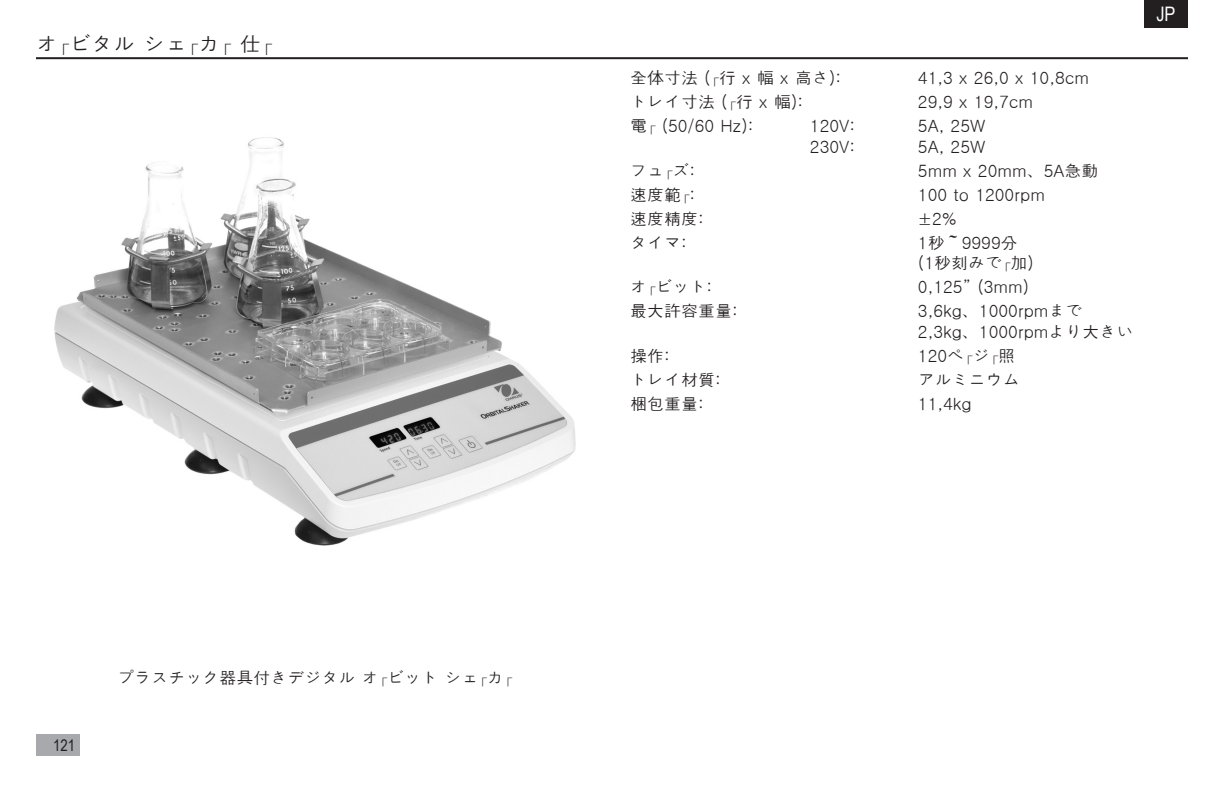
<style>
.page{position:relative;width:1224px;height:792px;background:#fff}
.page>*{position:absolute;margin:0;border:0;box-sizing:border-box;transform-origin:0 0}
.t1{font:22px "Gulim";color:#231f20}
.t2{font:20px "Arial Narrow";color:#fff}
.t3{font:17px "Gulim";color:#231f20}
.t4{font:16px "Arial Narrow";color:#231f20}
</style>
<div class="page">
<div style="left:1144px;top:0;width:44px;height:28px;background:#231f20"></div>
<hr style="left:36px;top:57px;width:1152px;height:2px;background:#231f20">
<img style="left:54px;top:137px;width:522px;height:409px">
<div style="left:36px;top:734px;width:43px;height:22px;background:#a8a9ad"></div>
<p class="t1" style="left:36px;top:33px;width:233px">オービタル シェーカー 仕様</p>
<p class="t4" style="left:53px;top:733px;width:23px">121</p>
<p class="t3" style="left:118px;top:669px;width:393px">プラスチック器具付きデジタル オービット シェーカー</p>
<p class="t3" style="left:630px;top:70px;width:213px">全体寸法 (奥行 x 幅 x 高さ):</p>
<p class="t3" style="left:918px;top:70px;width:173px">41,3 x 26,0 x 10,8cm</p>
<p class="t3" style="left:630px;top:94px;width:175px">トレイ寸法 (奥行 x 幅):</p>
<p class="t3" style="left:918px;top:94px;width:117px">29,9 x 19,7cm</p>
<p class="t3" style="left:630px;top:118px;width:125px">電気 (50/60 Hz):</p>
<p class="t3" style="left:810px;top:118px;width:47px">120V:</p>
<p class="t3" style="left:918px;top:118px;width:69px">5A, 25W</p>
<p class="t3" style="left:810px;top:138px;width:47px">230V:</p>
<p class="t3" style="left:918px;top:138px;width:69px">5A, 25W</p>
<p class="t3" style="left:630px;top:162px;width:67px">フューズ:</p>
<p class="t3" style="left:918px;top:162px;width:182px">5mm x 20mm、5A急動</p>
<p class="t3" style="left:630px;top:186px;width:67px">速度範囲:</p>
<p class="t3" style="left:918px;top:186px;width:128px">100 to 1200rpm</p>
<p class="t3" style="left:630px;top:210px;width:75px">速度精度:</p>
<p class="t3" style="left:918px;top:210px;width:40px">±2%</p>
<p class="t3" style="left:630px;top:234px;width:58px">タイマ:</p>
<p class="t3" style="left:918px;top:234px;width:101px">1秒～9999分</p>
<p class="t3" style="left:918px;top:255px;width:118px">(1秒刻みで増加)</p>
<p class="t3" style="left:630px;top:279px;width:84px">オービット:</p>
<p class="t3" style="left:918px;top:279px;width:113px">0,125” (3mm)</p>
<p class="t3" style="left:630px;top:303px;width:109px">最大許容重量:</p>
<p class="t3" style="left:918px;top:303px;width:166px">3,6kg、1000rpmまで</p>
<p class="t3" style="left:918px;top:323px;width:217px">2,3kg、1000rpmより大きい</p>
<p class="t3" style="left:630px;top:347px;width:41px">操作:</p>
<p class="t3" style="left:918px;top:347px;width:99px">120ページ参照</p>
<p class="t3" style="left:630px;top:371px;width:92px">トレイ材質:</p>
<p class="t3" style="left:918px;top:371px;width:103px">アルミニウム</p>
<p class="t3" style="left:630px;top:395px;width:75px">梱包重量:</p>
<p class="t3" style="left:918px;top:395px;width:55px">11,4kg</p>
<p class="t2" style="left:1156px;top:-1px;width:21px">JP</p>
</div>
